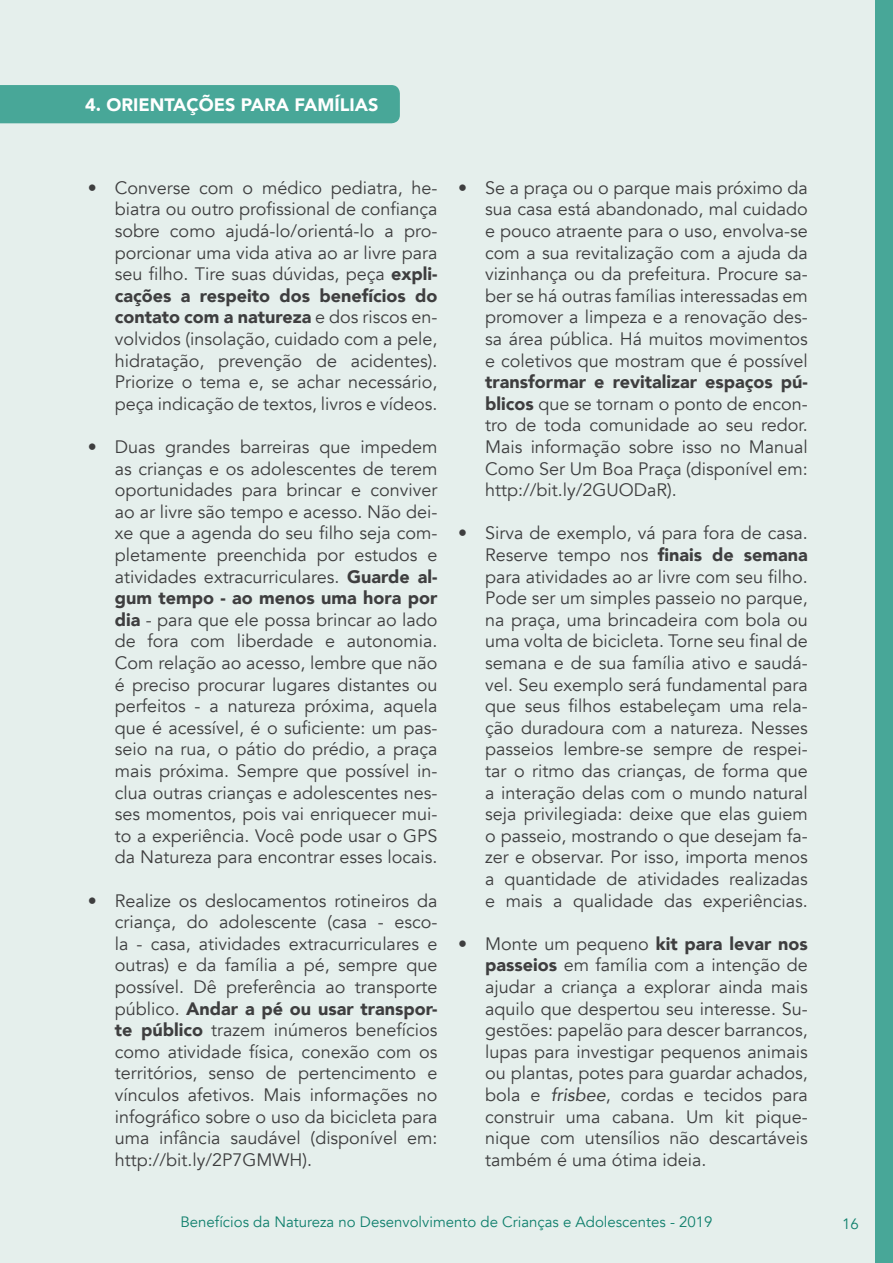
<style>
.page{position:relative;width:893px;height:1263px;background:#e5efec}
.page>*{position:absolute;margin:0;border:0;box-sizing:border-box;transform-origin:0 0}
.t1{font:18px/21.6px "Avenir";color:#3e3e3f;text-align:justify}
.t2{font:900 18px "Avenir";color:#fff}
.t3{font:15px "Avenir";color:#10806d}
.s1{font-weight:900}
.s2{font-style:italic}
</style>
<div class="page">
<div style="left:0;top:85px;width:400px;height:38px;background:#48a798"></div>
<div style="left:875px;top:0;width:18px;height:1263px;background:#48a798"></div>
<p class="t2" style="left:85px;top:89px;width:295px">4. ORIENTAÇÕES PARA FAMÍLIAS</p>
<p class="t1" style="left:115px;top:177px;width:324px;text-indent:-27px">• Converse com o médico pediatra, he&shy;biatra ou outro profissional de confiança sobre como ajudá-lo/orientá-lo a pro&shy;porcionar uma vida ativa ao ar livre para seu filho. Tire suas dúvidas, peça <span class="s1">expli&shy;cações a respeito dos benefícios do contato com a natureza</span> e dos riscos en&shy;volvidos (insolação, cuidado com a pele, hidratação, prevenção de acidentes).<br>Priorize o tema e, se achar necessário, peça indicação de textos, livros e vídeos.</p>
<p class="t1" style="left:115px;top:436px;width:324px;text-indent:-27px">• Duas grandes barreiras que impedem as crianças e os adolescentes de terem oportunidades para brincar e conviver ao ar livre são tempo e acesso. Não dei&shy;xe que a agenda do seu filho seja com&shy;pletamente preenchida por estudos e atividades extracurriculares. <span class="s1">Guarde al&shy;gum tempo - ao menos uma hora por dia</span> - para que ele possa brincar ao lado de fora com liberdade e autonomia.<br>Com relação ao acesso, lembre que não é preciso procurar lugares distantes ou perfeitos - a natureza próxima, aquela que é acessível, é o suficiente: um pas&shy;seio na rua, o pátio do prédio, a praça mais próxima. Sempre que possível in&shy;clua outras crianças e adolescentes nes&shy;ses momentos, pois vai enriquecer mui&shy;to a experiência. Você pode usar o GPS da Natureza para encontrar esses locais.</p>
<p class="t1" style="left:115px;top:890px;width:324px;text-indent:-27px">• Realize os deslocamentos rotineiros da criança, do adolescente (casa - esco&shy;la - casa, atividades extracurriculares e outras) e da família a pé, sempre que possível. Dê preferência ao transporte público. <span class="s1">Andar a pé ou usar transpor&shy;te público</span> trazem inúmeros benefícios como atividade física, conexão com os territórios, senso de pertencimento e vínculos afetivos. Mais informações no infográfico sobre o uso da bicicleta para uma infância saudável (disponível em: http://bit.ly/2P7GMWH).</p>
<p class="t1" style="left:485px;top:177px;width:324px;text-indent:-27px">• Se a praça ou o parque mais próximo da sua casa está abandonado, mal cuidado e pouco atraente para o uso, envolva-se com a sua revitalização com a ajuda da vizinhança ou da prefeitura. Procure sa&shy;ber se há outras famílias interessadas em promover a limpeza e a renovação des&shy;sa área pública. Há muitos movimentos e coletivos que mostram que é possível</p>
<p class="t1" style="left:485px;top:371px;width:324px"><span class="s1">transformar e revitalizar espaços pú&shy;blicos</span> que se tornam o ponto de encon&shy;tro de toda comunidade ao seu redor.<br>Mais informação sobre isso no Manual Como Ser Um Boa Praça (disponível em: http://bit.ly/2GUODaR).</p>
<p class="t1" style="left:485px;top:523px;width:324px;text-indent:-27px">• Sirva de exemplo, vá para fora de casa.<br>Reserve tempo nos <span class="s1">finais de semana </span>para atividades ao ar livre com seu filho.<br>Pode ser um simples passeio no parque, na praça, uma brincadeira com bola ou uma volta de bicicleta. Torne seu final de semana e de sua família ativo e saudá&shy;vel. Seu exemplo será fundamental para que seus filhos estabeleçam uma rela&shy;ção duradoura com a natureza. Nesses passeios lembre-se sempre de respei&shy;tar o ritmo das crianças, de forma que a interação delas com o mundo natural seja privilegiada: deixe que elas guiem o passeio, mostrando o que desejam fa&shy;zer e observar. Por isso, importa menos a quantidade de atividades realizadas e mais a qualidade das experiências.</p>
<p class="t1" style="left:485px;top:933px;width:324px;text-indent:-27px">• Monte um pequeno <span class="s1">kit para levar nos passeios</span> em família com a intenção de ajudar a criança a explorar ainda mais aquilo que despertou seu interesse. Su&shy;gestões: papelão para descer barrancos, lupas para investigar pequenos animais ou plantas, potes para guardar achados, bola e <span class="s2">frisbee</span>, cordas e tecidos para construir uma cabana. Um kit pique&shy;nique com utensílios não descartáveis também é uma ótima ideia.</p>
<p class="t3" style="left:180px;top:1213px;width:534px">Benefícios da Natureza no Desenvolvimento de Crianças e Adolescentes - 2019</p>
<p class="t3" style="left:842px;top:1215px;width:18px">16</p>
</div>
